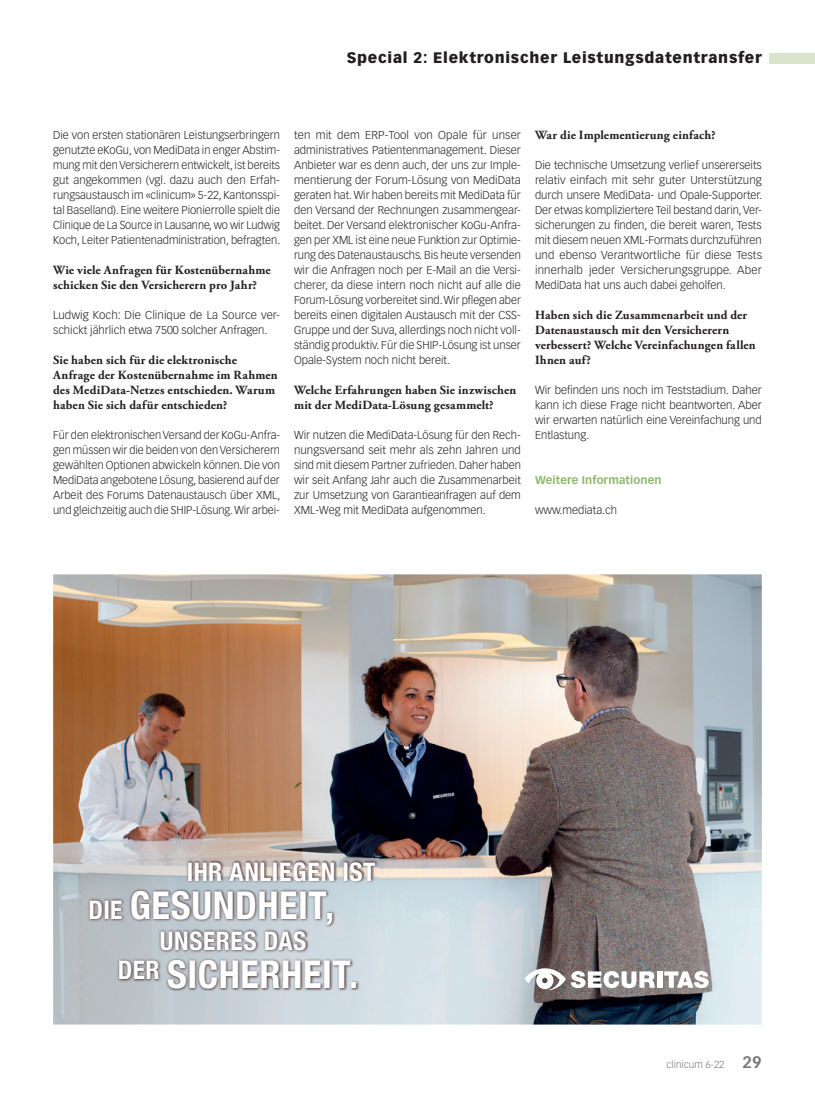
<style>
.page{position:relative;width:815px;height:1099px;background:#fff}
.page>*{position:absolute;margin:0;border:0;box-sizing:border-box;transform-origin:0 0}
.t1{font:700 condensed 38.25px "Helvetica Neue";letter-spacing:.015em;color:#fff}
.t2{font:700 condensed 25.5px "Helvetica Neue";letter-spacing:.02em;color:#fff}
.t3{font:900 15px "Vectora LT Std";letter-spacing:.05em;color:#231f20}
.t4{font:700 12.5px/15px "Adobe Garamond Pro";letter-spacing:.01em;color:#231f20}
.t5{font:300 11.25px/15px "Vectora LT Std";color:#231f20;text-align:justify}
.t6{font:700 11.25px "Vectora LT Std";letter-spacing:.005em;color:#8db96e}
.t7{font:300 10px "Vectora LT Std";color:#76787b}
.s1{font-size:25.5px}
.s2{font-weight:700;font-size:16.25px}
</style>
<div class="page">
<div style="left:770px;top:53px;width:45px;height:10px;background:#d8e5cd"></div>
<img style="left:53px;top:574px;width:709px;height:450px">
<img style="left:87px;top:859px;width:291px;height:131px">
<div style="left:657px;top:971px;width:5px;height:16px;background:#fff"></div>
<svg style="left:664px;top:971px;width:45px;height:17px"></svg>
<svg style="left:525px;top:968px;width:130px;height:21px"></svg>
<h3 class="t3" style="left:347px;top:49px;width:417px">Special 2: Elektronischer Leistungsdatentransfer</h3>
<p class="t5" style="left:53px;top:128px;width:229px">Die von ersten stationären Leistungserbringern genutzte eKoGu, von MediData in enger Abstim&shy;mung mit den Versicherern entwickelt, ist bereits gut angekommen (vgl. dazu auch den Erfah&shy;rungsaustausch im «clinicum» 5-22, Kantonsspi&shy;tal Baselland). Eine weitere Pionierrolle spielt die Clinique de La Source in Lausanne, wo wir Ludwig Koch, Leiter Patientenadministration, befragten.</p>
<p class="t4" style="left:53px;top:263px;width:219px">Wie viele Anfragen für Kostenübernahme schicken Sie den Versicherern pro Jahr?</p>
<p class="t5" style="left:53px;top:308px;width:228px">Ludwig Koch: Die Clinique de La Source ver&shy;schickt jährlich etwa 7500 solcher Anfragen.</p>
<p class="t4" style="left:53px;top:353px;width:226px">Sie haben sich für die elektronische Anfrage der Kostenübernahme im Rahmen des MediData-Netzes entschieden. Warum haben Sie sich dafür entschieden?</p>
<p class="t5" style="left:53px;top:428px;width:229px">Für den elektronischen Versand der KoGu-Anfra&shy;gen müssen wir die beiden von den Versicherern gewählten Optionen abwickeln können. Die von MediData angebotene Lösung, basierend auf der Arbeit des Forums Datenaustausch über XML, und gleichzeitig auch die SHIP-Lösung. Wir arbei-</p>
<p class="t5" style="left:294px;top:128px;width:228px">ten mit dem ERP-Tool von Opale für unser administratives Patientenmanagement. Dieser Anbieter war es denn auch, der uns zur Imple&shy;mentierung der Forum-Lösung von MediData geraten hat. Wir haben bereits mit MediData für den Versand der Rechnungen zusammengear&shy;beitet. Der Versand elektronischer KoGu-Anfra&shy;gen per XML ist eine neue Funktion zur Optimie&shy;rung des Datenaustauschs. Bis heute versenden wir die Anfragen noch per E-Mail an die Versi&shy;cherer, da diese intern noch nicht auf alle die Forum-Lösung vorbereitet sind. Wir pflegen aber bereits einen digitalen Austausch mit der CSS-Gruppe und der Suva, allerdings noch nicht voll&shy;ständig produktiv. Für die SHIP-Lösung ist unser Opale-System noch nicht bereit.</p>
<p class="t4" style="left:294px;top:383px;width:224px">Welche Erfahrungen haben Sie inzwischen mit der MediData-Lösung gesammelt?</p>
<p class="t5" style="left:294px;top:428px;width:228px">Wir nutzen die MediData-Lösung für den Rech&shy;nungsversand seit mehr als zehn Jahren und sind mit diesem Partner zufrieden. Daher haben wir seit Anfang Jahr auch die Zusammenarbeit zur Umsetzung von Garantieanfragen auf dem XML-Weg mit MediData aufgenommen.</p>
<p class="t4" style="left:535px;top:128px;width:182px">War die Implementierung einfach?</p>
<p class="t5" style="left:535px;top:158px;width:229px">Die technische Umsetzung verlief unsererseits relativ einfach mit sehr guter Unterstützung durch unsere MediData- und Opale-Supporter.<br>Der etwas kompliziertere Teil bestand darin, Ver&shy;sicherungen zu finden, die bereit waren, Tests mit diesem neuen XML-Formats durchzuführen und ebenso Verantwortliche für diese Tests innerhalb jeder Versicherungsgruppe. Aber MediData hat uns auch dabei geholfen.</p>
<p class="t4" style="left:535px;top:308px;width:222px">Haben sich die Zusammenarbeit und der<br>Datenaustausch mit den Versicherern verbessert? Welche Vereinfachungen fallen<br>Ihnen auf?</p>
<p class="t5" style="left:535px;top:383px;width:228px">Wir befinden uns noch im Teststadium. Daher kann ich diese Frage nicht beantworten. Aber wir erwarten natürlich eine Vereinfachung und Entlastung.</p>
<p class="t6" style="left:535px;top:473px;width:128px">Weitere Informationen</p>
<p class="t5" style="left:535px;top:503px;width:83px">www.mediata.ch</p>
<h2 class="t2" style="left:187px;top:850px;width:190px">IHR ANLIEGEN IST</h2>
<h1 class="t1" style="left:89px;top:873px;width:247px"><span class="s1">DIE</span> GESUNDHEIT,</h1>
<h2 class="t2" style="left:160px;top:919px;width:148px">UNSERES DAS</h2>
<h1 class="t1" style="left:118px;top:942px;width:242px"><sup>DER</sup> SICHERHEIT.</h1>
<p class="t7" style="left:667px;top:1058px;width:97px">clinicum 6-22 <span class="s2">29</span></p>
</div>
